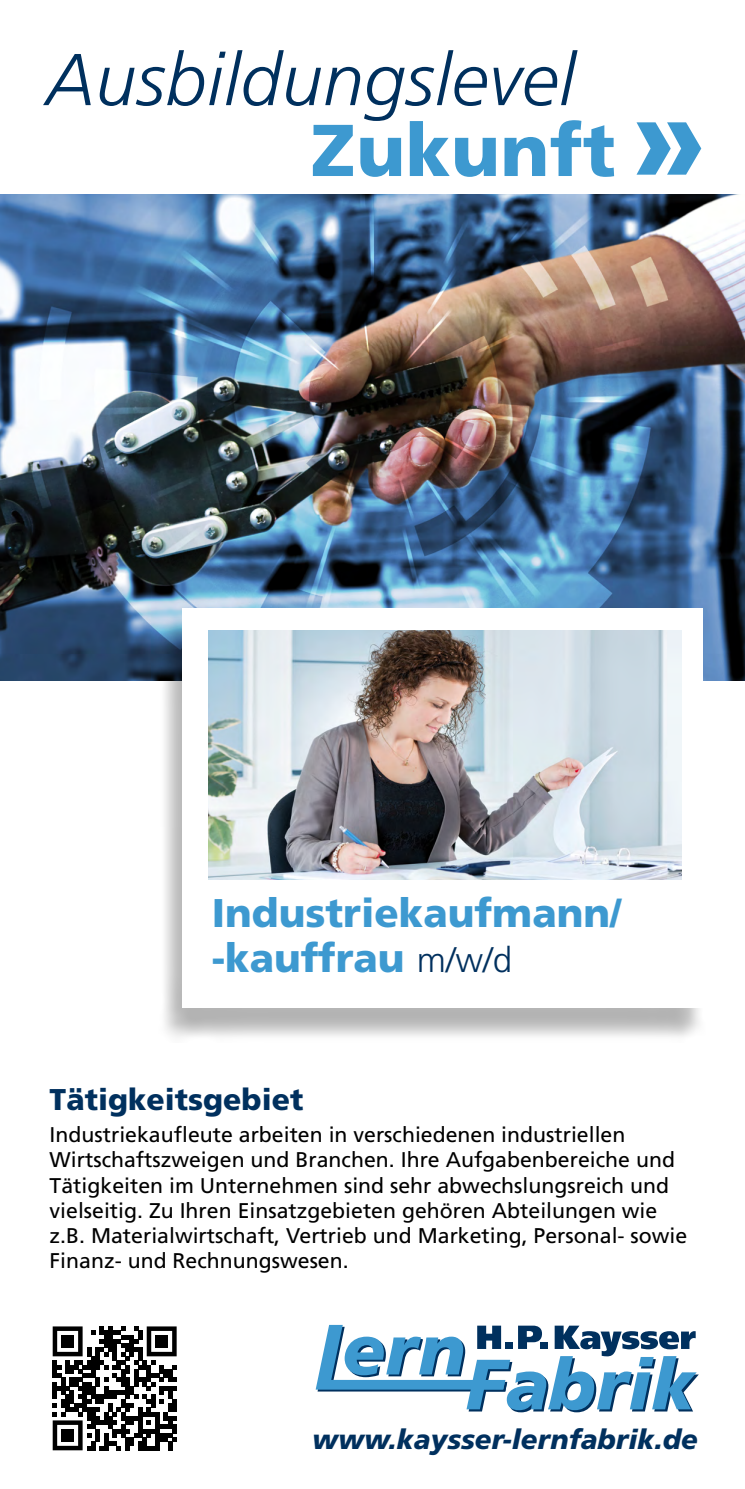
<style>
.page{position:relative;width:745px;height:1489px;background:#fff}
.page>*{position:absolute;margin:0;border:0;box-sizing:border-box;transform-origin:0 0}
.t1{font:900 128.25px "Frutiger";color:#3d99d0}
.t2{font:italic 300 73.25px "Frutiger";letter-spacing:.005em;color:#00305e}
.t3{font:900 73.25px "Frutiger";letter-spacing:.005em;color:#3d99d0}
.t4{font:900 40px "Frutiger";color:#3d99d0}
.t5{font:900 30px "Frutiger";color:#00305e}
.t6{font:italic 900 27.5px "Frutiger";color:#00305e}
.t7{font:21.25px/25px "Frutiger";color:#000}
.s1{font-weight:300;font-size:35px;color:#00305e}
</style>
<div class="page">
<img style="left:0;top:195px;width:744px;height:485px">
<div style="left:158px;top:616px;width:547px;height:426px;background:#000;opacity:.3"></div>
<div style="left:182px;top:608px;width:520px;height:398px;background:#fff"></div>
<img style="left:208px;top:631px;width:472px;height:248px">
<svg style="left:315px;top:1324px;width:383px;height:88px"></svg>
<svg style="left:53px;top:1326px;width:123px;height:124px"></svg>
<div style="left:61px;top:1334px;width:13px;height:13px;background:#000"></div>
<div style="left:155px;top:1334px;width:13px;height:13px;background:#000"></div>
<div style="left:61px;top:1428px;width:13px;height:13px;background:#000"></div>
<p class="t2" style="left:46px;top:38px;width:530px">Ausbildungslevel</p>
<p class="t3" style="left:311px;top:106px;width:306px">Zukunft</p>
<p class="t1" style="left:628px;top:61px;width:80px">»</p>
<p class="t4" style="left:212px;top:889px;width:411px">Industriekaufmann/</p>
<p class="t4" style="left:212px;top:934px;width:302px">-kauffrau <span class="s1">m/w/d</span></p>
<p class="t5" style="left:50px;top:1081px;width:255px">Tätigkeitsgebiet</p>
<p class="t7" style="left:50px;top:1122px;width:638px">Industriekaufleute arbeiten in verschiedenen industriellen Wirtschaftszweigen und Branchen. Ihre Aufgabenbereiche und Tätigkeiten im Unternehmen sind sehr abwechslungsreich und vielseitig. Zu Ihren Einsatzgebieten gehören Abteilungen wie z.B. Materialwirtschaft, Vertrieb und Marketing, Personal- sowie Finanz- und Rechnungswesen.</p>
<p class="t6" style="left:312px;top:1422px;width:387px">www.kaysser-lernfabrik.de</p>
</div>
